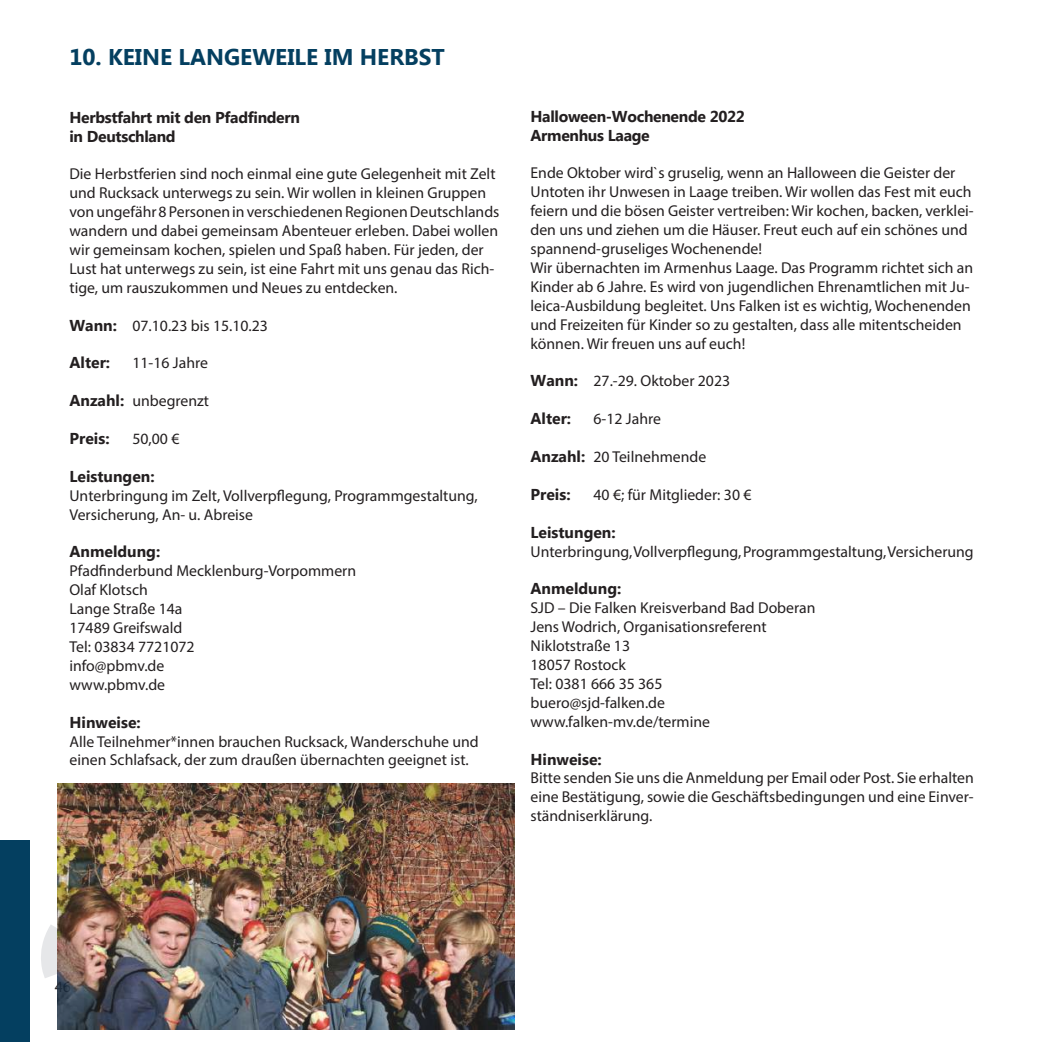
<style>
.page{position:relative;width:1042px;height:1042px;background:#fff}
.page>*{position:absolute;margin:0;border:0;box-sizing:border-box;transform-origin:0 0}
.t1{font:700 22.75px "Myanmar Text";color:#043f60}
.t2{font:15.75px/18.9px "Myriad Pro";color:#231f20}
.t3{font:700 15.75px/18.9px "Myanmar Text";letter-spacing:-.02em;color:#231f20}
.t4{font:700 15.75px "Myanmar Text";color:#231f20}
.s1{font-family:"Myanmar Text";font-weight:700}
</style>
<div class="page">
<div style="left:0;top:840px;width:29px;height:202px;background:#043f60"></div>
<svg style="left:41px;top:924px;width:17px;height:54px"></svg>
<img style="left:58px;top:784px;width:456px;height:245px">
<h1 class="t1" style="left:69px;top:44px;width:377px">10. KEINE LANGEWEILE IM HERBST</h1>
<p class="t3" style="left:69px;top:108px;width:232px">Herbstfahrt mit den Pfadfindern in Deutschland</p>
<p class="t2" style="left:69px;top:164px;width:431px">Die Herbstferien sind noch einmal eine gute Gelegenheit mit Zelt und Rucksack unterwegs zu sein. Wir wollen in kleinen Gruppen von ungefähr 8 Personen in verschiedenen Regionen Deutschlands wandern und dabei gemeinsam Abenteuer erleben. Dabei wollen wir gemeinsam kochen, spielen und Spaß haben. Für jeden, der Lust hat unterwegs zu sein, ist eine Fahrt mit uns genau das Rich&shy;tige, um rauszukommen und Neues zu entdecken.</p>
<p class="t2" style="left:69px;top:316px;width:200px"><span class="s1">Wann:</span> 07.10.23 bis 15.10.23</p>
<p class="t3" style="left:69px;top:353px;width:42px">Alter:</p>
<p class="t2" style="left:132px;top:353px;width:77px">11-16 Jahre</p>
<p class="t2" style="left:69px;top:391px;width:141px"><span class="s1">Anzahl:</span> unbegrenzt</p>
<p class="t3" style="left:69px;top:429px;width:42px">Preis:</p>
<p class="t2" style="left:132px;top:429px;width:48px">50,00 €</p>
<p class="t4" style="left:69px;top:467px;width:87px">Leistungen:</p>
<p class="t2" style="left:69px;top:486px;width:410px">Unterbringung im Zelt, Vollverpflegung, Programmgestaltung,<br>Versicherung, An- u. Abreise</p>
<p class="t4" style="left:69px;top:543px;width:92px">Anmeldung:</p>
<p class="t2" style="left:69px;top:561px;width:288px">Pfadfinderbund Mecklenburg-Vorpommern<br>Olaf Klotsch<br>Lange Straße 14a<br>17489 Greifswald<br>Tel: 03834 7721072<br>info@pbmv.de<br>www.pbmv.de</p>
<p class="t4" style="left:69px;top:713px;width:73px">Hinweise:</p>
<p class="t2" style="left:69px;top:731px;width:411px">Alle Teilnehmer*innen brauchen Rucksack, Wanderschuhe und einen Schlafsack, der zum draußen übernachten geeignet ist.</p>
<p class="t3" style="left:530px;top:107px;width:216px">Halloween-Wochenende 2022<br>Armenhus Laage</p>
<p class="t2" style="left:530px;top:163px;width:445px">Ende Oktober wird`s gruselig, wenn an Halloween die Geister der Untoten ihr Unwesen in Laage treiben. Wir wollen das Fest mit euch feiern und die bösen Geister vertreiben: Wir kochen, backen, verklei&shy;den uns und ziehen um die Häuser. Freut euch auf ein schönes und spannend-gruseliges Wochenende!<br>Wir übernachten im Armenhus Laage. Das Programm richtet sich an Kinder ab 6 Jahre. Es wird von jugendlichen Ehrenamtlichen mit Ju&shy;leica-Ausbildung begleitet. Uns Falken ist es wichtig, Wochenenden und Freizeiten für Kinder so zu gestalten, dass alle mitentscheiden können. Wir freuen uns auf euch!</p>
<p class="t2" style="left:530px;top:371px;width:201px"><span class="s1">Wann:</span> 27.-29. Oktober 2023</p>
<p class="t3" style="left:530px;top:409px;width:42px">Alter:</p>
<p class="t2" style="left:593px;top:409px;width:69px">6-12 Jahre</p>
<p class="t2" style="left:530px;top:447px;width:177px"><span class="s1">Anzahl:</span> 20 Teilnehmende</p>
<p class="t3" style="left:530px;top:485px;width:42px">Preis:</p>
<p class="t2" style="left:593px;top:485px;width:159px">40 €; für Mitglieder: 30 €</p>
<p class="t4" style="left:530px;top:523px;width:87px">Leistungen:</p>
<p class="t2" style="left:530px;top:541px;width:445px">Unterbringung, Vollverpflegung, Programmgestaltung, Versicherung</p>
<p class="t4" style="left:530px;top:580px;width:92px">Anmeldung:</p>
<p class="t2" style="left:530px;top:598px;width:287px">SJD – Die Falken Kreisverband Bad Doberan<br>Jens Wodrich, Organisationsreferent<br>Niklotstraße 13<br>18057 Rostock<br>Tel: 0381 666 35 365<br>buero@sjd-falken.de www.falken-mv.de/termine</p>
<p class="t4" style="left:530px;top:750px;width:73px">Hinweise:</p>
<p class="t2" style="left:530px;top:768px;width:445px;text-align:justify">Bitte senden Sie uns die Anmeldung per Email oder Post. Sie erhalten eine Bestätigung, sowie die Geschäftsbedingungen und eine Einver&shy;ständniserklärung.</p>
<p class="t2" style="left:55px;top:977px;width:18px">46</p>
</div>
